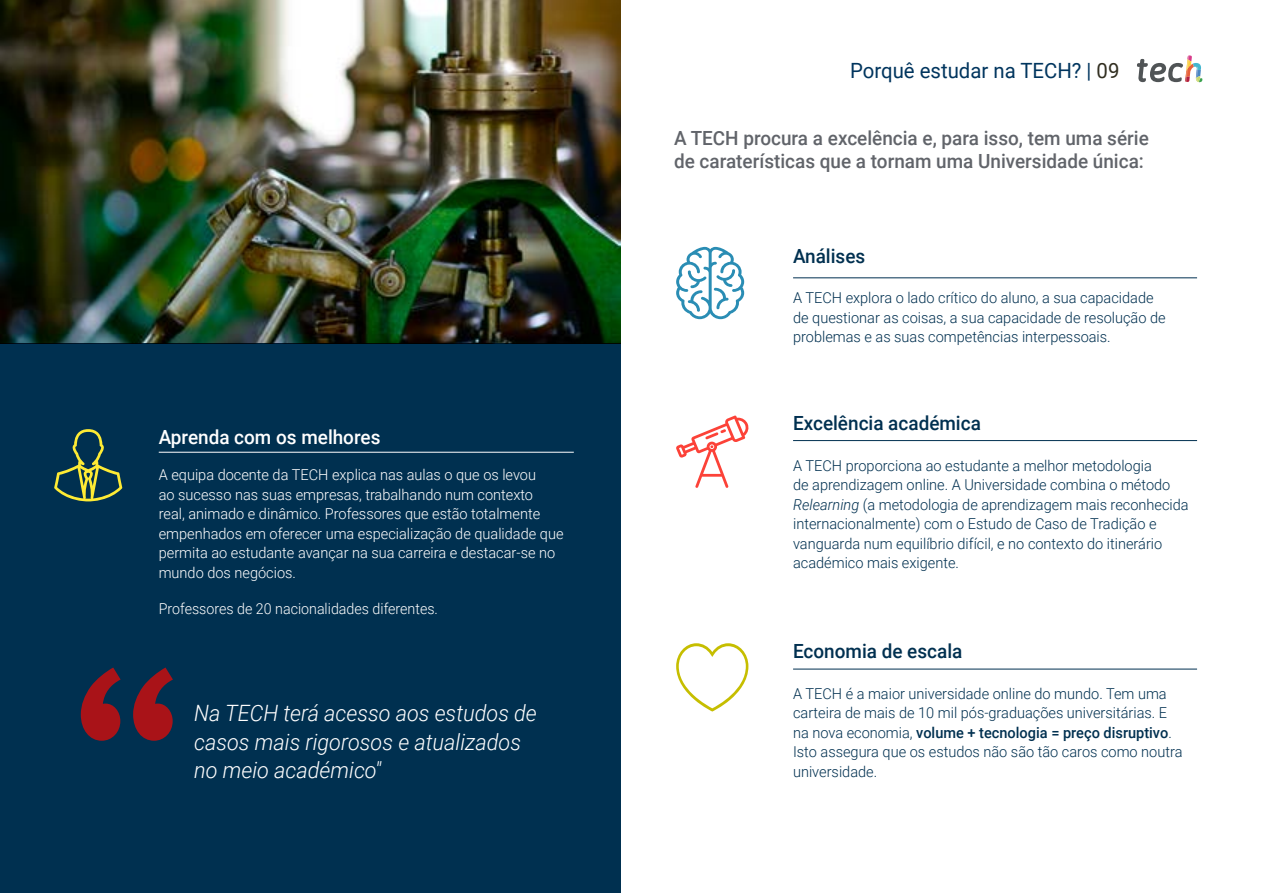
<style>
.page{position:relative;width:1263px;height:893px;background:#fff}
.page>*{position:absolute;margin:0;border:0;box-sizing:border-box;transform-origin:0 0}
.t1{font:italic 300 22.5px/28.5px "Roboto";color:#fff;scale:.96 1}
.t2{font:21px "Roboto";color:#00355e}
.t3{font:500 19.5px/22.5px "Roboto";color:#61646a}
.t4{font:500 19.5px "Roboto";color:#003050}
.t5{font:500 19.5px "Roboto";color:#fff}
.t6{font:300 15px/19.5px "Roboto";color:#003050}
.t7{font:300 15px/19.5px "Roboto";color:#fff}
.t8{font:300 15px "Roboto";color:#fff;scale:.95 1}
.s1{color:#312e20}
.s2{font-style:italic}
.s3{font-weight:500}
</style>
<div class="page">
<img style="left:0;top:0;width:621px;height:344px">
<div style="left:0;top:344px;width:621px;height:549px;background:#003050"></div>
<hr style="left:793px;top:440px;width:404px;height:1px;background:#003050">
<hr style="left:793px;top:669px;width:404px;height:1px;background:#003050">
<hr style="left:793px;top:277px;width:404px;height:1px;background:#003050">
<hr style="left:159px;top:452px;width:415px;height:1px;background:#fff">
<svg style="left:676px;top:247px;width:68px;height:72px"></svg>
<svg style="left:54px;top:429px;width:68px;height:72px"></svg>
<svg style="left:676px;top:416px;width:73px;height:72px"></svg>
<svg style="left:676px;top:643px;width:72px;height:68px"></svg>
<svg style="left:1137px;top:55px;width:65px;height:28px"></svg>
<svg style="left:81px;top:667px;width:92px;height:74px"></svg>
<h3 class="t5" style="left:159px;top:423px;width:223px">Aprenda com os melhores</h3>
<p class="t7" style="left:159px;top:465px;width:406px">A equipa docente da TECH explica nas aulas o que os levou<br>ao sucesso nas suas empresas, trabalhando num contexto<br>real, animado e dinâmico. Professores que estão totalmente empenhados em oferecer uma especialização de qualidade que permita ao estudante avançar na sua carreira e destacar-se no mundo dos negócios.</p>
<p class="t8" style="left:159px;top:598px;width:295px">Professores de 20 nacionalidades diferentes.</p>
<h1 class="t1" style="left:194px;top:698px;width:358px">Na TECH terá acesso aos estudos de casos mais rigorosos e atualizados no meio académico"</h1>
<h2 class="t2" style="left:850px;top:56px;width:271px">Porquê estudar na TECH? | <span class="s1">09</span></h2>
<h3 class="t3" style="left:674px;top:126px;width:476px">A TECH procura a excelência e, para isso, tem uma série de caraterísticas que a tornam uma Universidade única:</h3>
<h3 class="t4" style="left:793px;top:242px;width:74px">Análises</h3>
<p class="t6" style="left:793px;top:288px;width:374px">A TECH explora o lado crítico do aluno, a sua capacidade de questionar as coisas, a sua capacidade de resolução de problemas e as suas competências interpessoais.</p>
<h3 class="t4" style="left:793px;top:410px;width:189px">Excelência académica</h3>
<p class="t6" style="left:793px;top:455px;width:397px">A TECH proporciona ao estudante a melhor metodologia<br>de aprendizagem online. A Universidade combina o método <span class="s2">Relearning</span> (a metodologia de aprendizagem mais reconhecida internacionalmente) com o Estudo de Caso de Tradição e vanguarda num equilíbrio difícil, e no contexto do itinerário académico mais exigente.</p>
<h3 class="t4" style="left:793px;top:637px;width:171px">Economia de escala</h3>
<p class="t6" style="left:793px;top:683px;width:391px">A TECH é a maior universidade online do mundo. Tem uma carteira de mais de 10 mil pós-graduações universitárias. E na nova economia, <span class="s3">volume + tecnologia = preço disruptivo</span>.<br>Isto assegura que os estudos não são tão caros como noutra universidade.</p>
</div>
